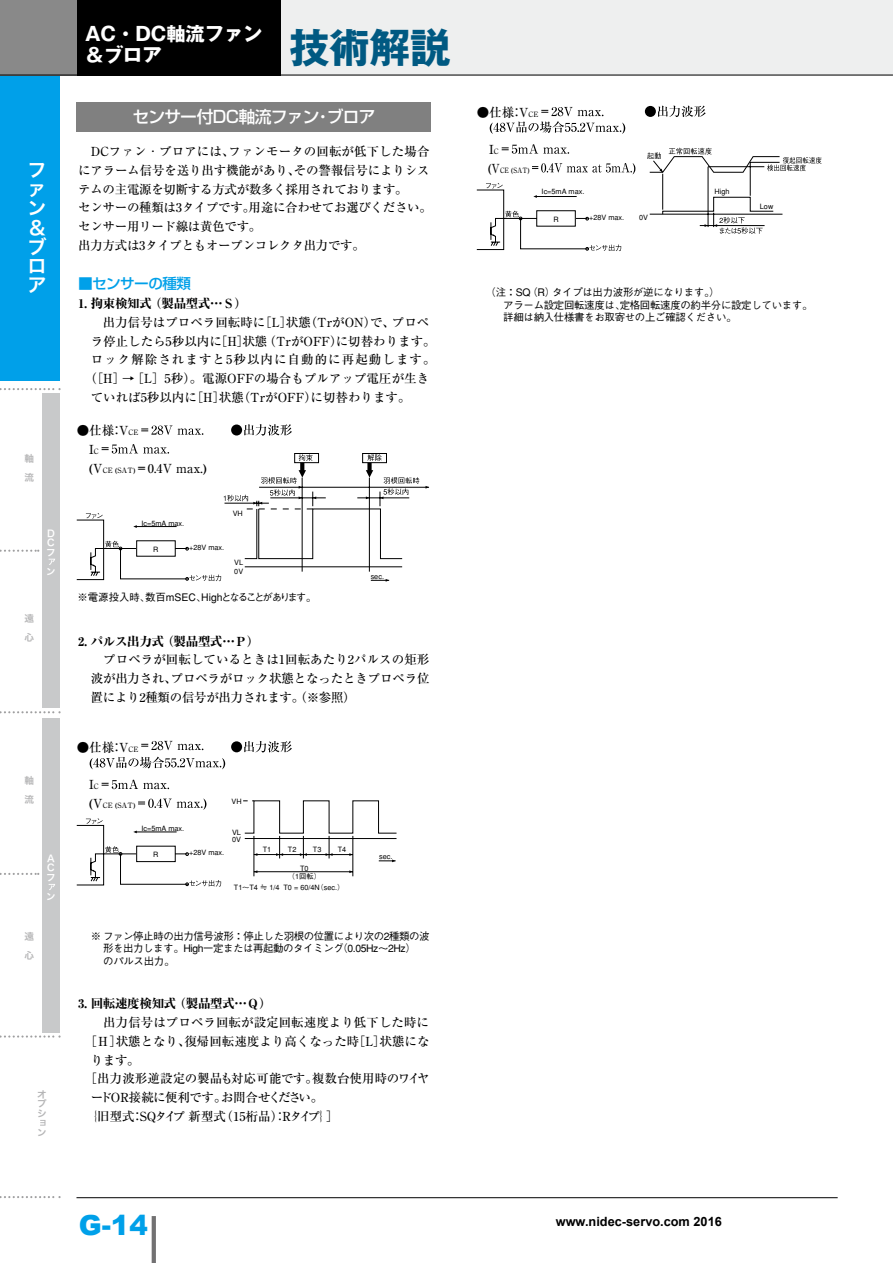
<style>
.page{position:relative;width:893px;height:1263px;background:#fff}
.page>*{position:absolute;margin:0;border:0;box-sizing:border-box;transform-origin:0 0}
.t1{font:700 40.35px "Gothic MB101";color:#005982}
.t2{font:900 27.6px "Arial";color:#00a0e9}
.t3{font:700 19.2px/21.3px "Gothic MB101";color:#fff}
.t4{font:19.2px/19.2px "Hira Kaku Pro W6";color:#fff}
.t5{font:500 16.65px "Shin Go";letter-spacing:-.035em;color:#fff}
.t6{font:500 14.55px "Shin Go";letter-spacing:-.04em;color:#00a0e9}
.t7{font:700 12.75px "Arial";color:#000}
.t8{font:500 12.45px/18.8px "Ryumin";color:#000;text-align:justify}
.t9{font:500 12.45px/18.8px "Ryumin";letter-spacing:-.025em;color:#000}
.t10{font:800 12.45px "Ryumin";letter-spacing:-.025em;color:#000}
.t11{font:500 12.45px "Ryumin";letter-spacing:.085em;color:#000}
.t12{font:500 10.35px/12.5px "Gothic BBB";letter-spacing:-.03em;color:#000}
.t13{font:500 10.35px "Gothic BBB";color:#000}
.t14{font:9.6px/19.2px "Hira Kaku Pro W6";color:#b5b5b6}
.t15{font:9.6px/9.6px "Hira Kaku Pro W6";color:#fff;text-align:justify}
.t16{font:500 7.35px/9px "Gothic BBB";color:#000}
.t17{font:500 7.35px "Ryumin";color:#000}
.t18{font:500 7.35px "Ryumin";color:#000;scale:.9 1}
.s1{font-size:7.35px}
.s2{font-size:12.45px}
</style>
<div class="page">
<hr style="left:152px;top:1216px;width:4px;height:47px;background:#727172">
<div style="left:0;top:74px;width:60px;height:307px;background:#00a0e9"></div>
<svg style="left:0;top:388px;width:61px;height:2px"></svg>
<svg style="left:0;top:1196px;width:61px;height:2px"></svg>
<svg style="left:0;top:550px;width:39px;height:2px"></svg>
<svg style="left:0;top:711px;width:61px;height:2px"></svg>
<svg style="left:0;top:1035px;width:61px;height:2px"></svg>
<div style="left:43px;top:393px;width:17px;height:315px;background:#c8c9ca"></div>
<svg style="left:49px;top:559px;width:6px;height:6px"></svg>
<svg style="left:0;top:873px;width:39px;height:2px"></svg>
<div style="left:43px;top:718px;width:17px;height:315px;background:#c8c9ca"></div>
<svg style="left:49px;top:884px;width:6px;height:6px"></svg>
<svg style="left:40px;top:1120px;width:5px;height:5px"></svg>
<div style="left:255px;top:0;width:637px;height:75px;background:#eeefef"></div>
<div style="left:0;top:0;width:281px;height:75px;background:#000"></div>
<div style="left:0;top:0;width:76px;height:75px;background:#898989"></div>
<hr style="left:0;top:75px;width:892px;height:1px;background:#000">
<hr style="left:76px;top:1197px;width:762px;height:1px;background:#000">
<div style="left:77px;top:102px;width:354px;height:30px;background:#808080"></div>
<svg style="left:231px;top:424px;width:61px;height:12px"></svg>
<svg style="left:141px;top:425px;width:62px;height:10px"></svg>
<svg style="left:76px;top:444px;width:353px;height:138px"></svg>
<svg style="left:76px;top:818px;width:145px;height:68px"></svg>
<hr style="left:353px;top:836px;width:1px;height:40px;background:#000">
<hr style="left:254px;top:836px;width:1px;height:40px;background:#000">
<hr style="left:254px;top:871px;width:99px;height:1px;background:#000">
<svg style="left:243px;top:800px;width:154px;height:62px"></svg>
<div style="left:137px;top:846px;width:38px;height:15px;background:#fff"></div>
<div style="left:136px;top:846px;width:40px;height:16px;border:1px solid #000"></div>
<svg style="left:231px;top:741px;width:61px;height:11px"></svg>
<svg style="left:141px;top:741px;width:62px;height:9px"></svg>
<svg style="left:90px;top:757px;width:135px;height:12px"></svg>
<svg style="left:102px;top:780px;width:67px;height:9px"></svg>
<svg style="left:138px;top:799px;width:68px;height:11px"></svg>
<svg style="left:476px;top:183px;width:145px;height:68px"></svg>
<div style="left:537px;top:211px;width:38px;height:15px;background:#fff"></div>
<svg style="left:645px;top:105px;width:61px;height:12px"></svg>
<svg style="left:490px;top:107px;width:135px;height:27px"></svg>
<svg style="left:502px;top:144px;width:67px;height:10px"></svg>
<svg style="left:532px;top:163px;width:103px;height:11px"></svg>
<svg style="left:647px;top:148px;width:175px;height:86px"></svg>
<h3 class="t4" style="left:28px;top:150px;width:21px;line-height:38.2px">フン</h3>
<h3 class="t4" style="left:28px;top:217px;width:21px;text-align:justify">＆ブロア</h3>
<h3 class="t4" style="left:27px;top:178px;width:21px">ァ</h3>
<p class="t14" style="left:24px;top:449px;width:11px">軸流</p>
<p class="t15" style="left:46px;top:528px;width:11px">ＤＣフ</p>
<p class="t15" style="left:46px;top:566px;width:11px">ン</p>
<p class="t14" style="left:24px;top:608px;width:11px">遠心</p>
<p class="t14" style="left:24px;top:771px;width:11px">軸</p>
<p class="t14" style="left:24px;top:790px;width:11px">流</p>
<p class="t14" style="left:24px;top:927px;width:11px">遠</p>
<p class="t14" style="left:24px;top:946px;width:11px">心</p>
<p class="t15" style="left:46px;top:853px;width:11px">ＡＣフ</p>
<p class="t15" style="left:46px;top:891px;width:11px">ン</p>
<p class="t14" style="left:37px;top:1089px;width:11px;line-height:9.6px;text-align:justify">オプシ</p>
<p class="t14" style="left:37px;top:1122px;width:11px">ン</p>
<h3 class="t3" style="left:85px;top:21px;width:179px">AC・DC軸流ファン＆ブロア</h3>
<h1 class="t1" style="left:289px;top:19px;width:163px">技術解説</h1>
<h3 class="t5" style="left:132px;top:106px;width:244px">センサー付DC軸流ファン･ブロ ア</h3>
<p class="t9" style="left:78px;top:142px;width:353px;text-indent:13px">DCファン・ブロアには､ファンモータの回転が低下した場 合にアラーム信号を送り出す機能があ り ､その警報信号によりシ ステムの主電源を切断する方式が数多く採用されておりま す ｡<br>センサーの種類は3タイプです｡用途に合わせてお選びくださ い ｡センサー用リード線は黄色で す ｡<br>出力方式は3タイプともオープンコレクタ出力で す ｡</p>
<p class="t6" style="left:78px;top:274px;width:114px">■センサーの種 類</p>
<p class="t10" style="left:78px;top:296px;width:170px">1 . 拘束検知 式 （製品型式…Ｓ ）</p>
<p class="t8" style="left:103px;top:313px;width:328px">出力信号はプロペラ回転 時 に ［L］ 状 態 （TrがON ） で 、 プロ ペ</p>
<p class="t8" style="left:91px;top:331px;width:346px">ラ停止したら5秒以内に ［H］ 状 態 （TrがOFF） に切替わります。</p>
<p class="t11" style="left:91px;top:352px;width:346px">ロック解除されますと5秒以内に自動的に再起動します 。</p>
<p class="t8" style="left:84px;top:369px;width:346px">（ ［ H ］→ ［ L］ 5秒 ） 。電源OFFの場合もプルアップ電圧が生 き</p>
<p class="t8" style="left:91px;top:388px;width:315px">ていれば5秒以内に ［H］ 状 態 （TrがOFF） に切替わります｡</p>
<p class="t8" style="left:77px;top:421px;width:132px;text-align:left">●仕様 ： V <span class="s1">CE<br></span>　 I <span class="s1">C<br></span>　 (V <span class="s1">CE (SAT)</span> ＝0.4V max.)</p>
<p class="t16" style="left:142px;top:518px;width:44px">Ic=5mA max.</p>
<p class="t16" style="left:233px;top:509px;width:12px">VH</p>
<p class="t16" style="left:189px;top:543px;width:37px">+28V max.</p>
<p class="t16" style="left:153px;top:545px;width:7px">R</p>
<p class="t13" style="left:77px;top:591px;width:240px">※電源投入 時 、 数百mSE C 、 Hig h と な る こ と が あ り ま す 。</p>
<p class="t16" style="left:234px;top:558px;width:10px">VL<br>0V</p>
<p class="t16" style="left:371px;top:572px;width:15px">sec.</p>
<p class="t10" style="left:78px;top:633px;width:183px">2 . パルス出力 式 （製品型式…Ｐ ）</p>
<p class="t8" style="left:91px;top:650px;width:340px;text-indent:13px">プロペラが回転しているときは1回転あたり2パルスの矩 形波が出力され､プロペラがロック状態となったときプロペラ 位置により2種類の信号が出力されます ｡ （※参照 ）</p>
<p class="t8" style="left:77px;top:738px;width:63px">●仕様 ： V <span class="s1">CE</span></p>
<p class="t8" style="left:77px;top:775px;width:24px">　 I <span class="s1">C</span></p>
<p class="t17" style="left:77px;top:801px;width:60px"><span class="s2">　 (V</span> CE (SAT)</p>
<p class="t16" style="left:142px;top:824px;width:44px">Ic=5mA max.</p>
<p class="t16" style="left:153px;top:850px;width:7px">R</p>
<p class="t16" style="left:189px;top:848px;width:37px">+28V max.</p>
<p class="t16" style="left:231px;top:797px;width:12px">VH</p>
<p class="t16" style="left:232px;top:828px;width:10px;line-height:7.1px">VL<br>0V</p>
<p class="t16" style="left:263px;top:845px;width:10px">T 1</p>
<p class="t16" style="left:288px;top:845px;width:10px">T 2</p>
<p class="t16" style="left:313px;top:845px;width:10px">T3</p>
<p class="t16" style="left:288px;top:864px;width:35px;text-align:center">T0<br>（1回転）</p>
<p class="t16" style="left:234px;top:882px;width:112px">T 1 ～ T4 ≒ 1/4 T0 = 60/4N （sec.）</p>
<p class="t16" style="left:338px;top:845px;width:10px">T4</p>
<p class="t16" style="left:379px;top:852px;width:15px">sec.</p>
<p class="t12" style="left:103px;top:930px;width:328px;text-indent:-13px">※ ファン停止時の出力信号波形：停止した羽根の位置により次 の 2種類の 波形を出力します。High一定または再起動のタイミ ン グ</p>
<p class="t12" style="left:337px;top:942px;width:80px">（0.05Hz～2Hz ）</p>
<p class="t12" style="left:103px;top:955px;width:67px">のパルス出力 ｡</p>
<p class="t10" style="left:78px;top:996px;width:195px">3 . 回転速度検知 式 （製品型式…Ｑ ）</p>
<p class="t8" style="left:103px;top:1013px;width:327px">出力信号はプロペラ回転が設定回転速度より低下した時 に</p>
<p class="t8" style="left:84px;top:1031px;width:347px">［Ｈ］ 状態となり､復帰回転速度より高くなった時 ［L］ 状態にな</p>
<p class="t8" style="left:91px;top:1050px;width:44px">ります ｡</p>
<p class="t8" style="left:84px;top:1069px;width:346px">［ 出力波形逆設 定 の 製 品 も 対応可 能 で す｡複数台使用 時 の ワ イ ヤ</p>
<p class="t8" style="left:91px;top:1088px;width:228px">ー ド OR接 続 に 便 利 で す 。 お 問 合 せ く だ さ い ｡</p>
<p class="t8" style="left:84px;top:1106px;width:200px">｛ 旧 型式 ： S Q タ イ プ新 型式 （ 1 5 桁 品 ）</p>
<p class="t8" style="left:274px;top:1106px;width:66px">： R タ イ プ ｝ ］</p>
<p class="t8" style="left:477px;top:102px;width:63px">●仕様 ： V <span class="s1">CE</span></p>
<p class="t8" style="left:477px;top:140px;width:24px">　 I <span class="s1">C</span></p>
<p class="t18" style="left:477px;top:166px;width:60px"><span class="s2">　 (V</span> CE (SAT)</p>
<p class="t16" style="left:542px;top:187px;width:44px">Ic=5mA max.</p>
<p class="t16" style="left:553px;top:215px;width:7px">R</p>
<p class="t16" style="left:589px;top:213px;width:37px">+28V max.</p>
<p class="t16" style="left:639px;top:213px;width:10px">0V</p>
<p class="t16" style="left:714px;top:187px;width:16px">High</p>
<p class="t16" style="left:760px;top:202px;width:15px">Low</p>
<p class="t12" style="left:503px;top:286px;width:306px;text-indent:-18px">（注：S Q （R ） タイプは出力波形が逆になりま す ｡ ）<br>アラーム設定回転速度 は ､定格回転速度の約半分に設定していま す ｡詳細は納入仕様書をお取寄せの上ご確認くださ い ｡</p>
<h2 class="t2" style="left:79px;top:1205px;width:71px">G-14</h2>
<p class="t7" style="left:556px;top:1213px;width:168px">www.nidec-servo.com 2016</p>
</div>
